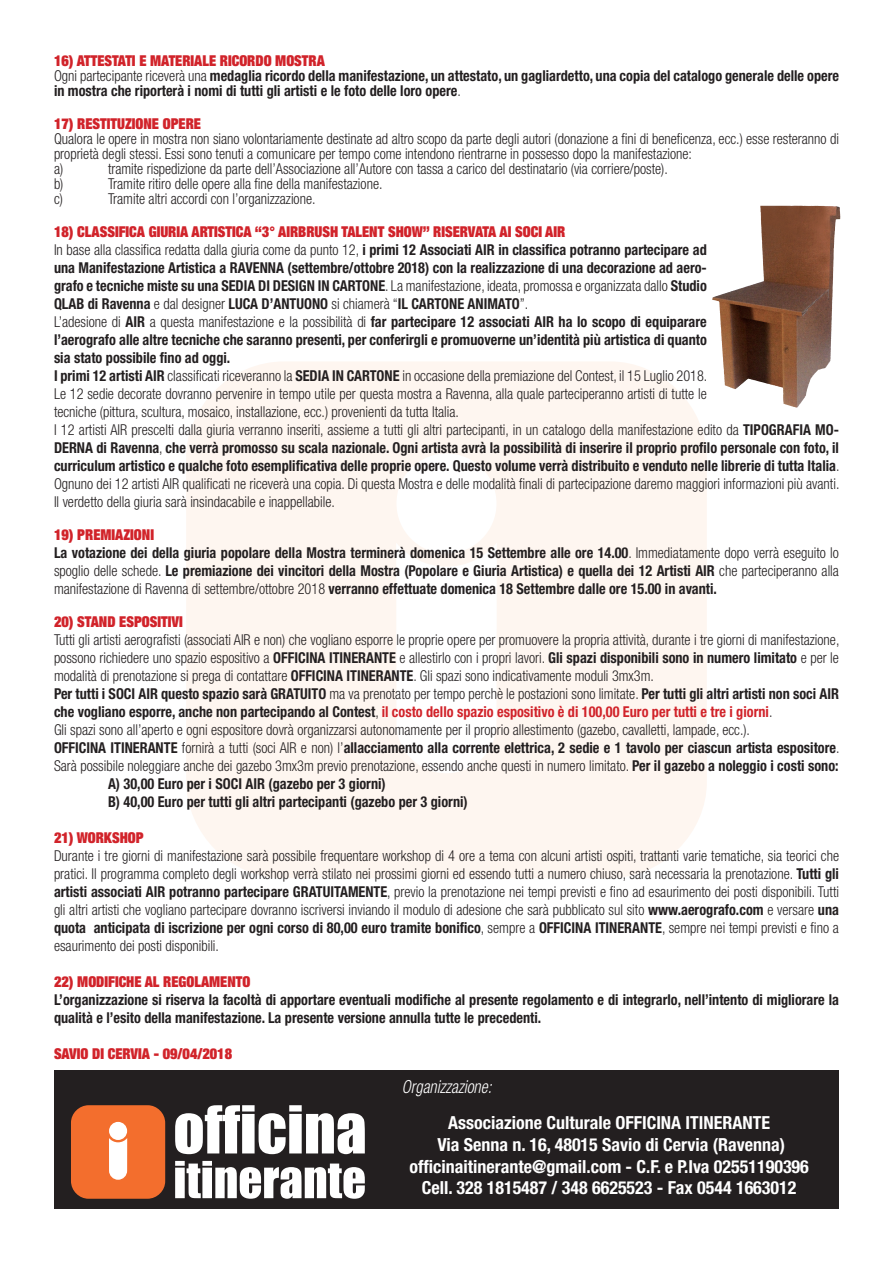
<style>
.page{position:relative;width:893px;height:1263px;background:#fff}
.page>*{position:absolute;margin:0;border:0;box-sizing:border-box;transform-origin:0 0}
.t1{font:700 condensed 18px "Helvetica Neue";color:#fff}
.t2{font:italic 300 condensed 18px "Helvetica Neue";color:#fff;scale:.9 1}
.t3{font:300 condensed 15px/18px "Helvetica Neue";color:#231f20;text-align:justify;scale:.95 1}
.t4{font:700 condensed 15px/18px "Helvetica Neue";color:#231f20;scale:.95 1}
.t5{font:900 expanded 15px "Helvetica Neue";color:#d1232a;scale:.95 1}
.s1{font-weight:300}
.s2{font-weight:700}
.s3{color:#d1232a}
</style>
<div class="page">
<div style="left:186px;top:361px;width:521px;height:517px;background:#fef6f0;border-radius:97px"></div>
<div style="left:396px;top:453px;width:100px;height:100px;background:#fff;border-radius:50%"></div>
<svg style="left:396px;top:543px;width:101px;height:230px"></svg>
<div style="left:54px;top:1070px;width:785px;height:139px;background:#231f20"></div>
<div style="left:71px;top:1105px;width:94px;height:94px;background:#f36e2d;border-radius:18px"></div>
<div style="left:109px;top:1122px;width:18px;height:18px;background:#fff;border-radius:50%"></div>
<svg style="left:109px;top:1138px;width:18px;height:42px"></svg>
<svg style="left:175px;top:1105px;width:190px;height:49px"></svg>
<svg style="left:175px;top:1161px;width:190px;height:38px"></svg>
<img style="left:748px;top:206px;width:68px;height:80px">
<p class="t5" style="left:54px;top:51px;width:287px">16) ATTESTATI E MATERIALE RICORDO MOSTRA</p>
<p class="t4" style="left:54px;top:68px;width:828px;line-height:15px"><span class="s1">Ogni partecipante riceverà una</span> medaglia ricordo della manifestazione, un attestato, un gagliardetto, una copia del catalogo generale delle opere in mostra che riporterà i nomi di tutti gli artisti e le foto delle loro opere<span class="s1">.</span></p>
<p class="t5" style="left:54px;top:114px;width:156px">17) RESTITUZIONE OPERE</p>
<p class="t3" style="left:54px;top:131px;width:828px;line-height:15px">Qualora le opere in mostra non siano volontariamente destinate ad altro scopo da parte degli autori (donazione a fini di beneficenza, ecc.) esse resteranno di proprietà degli stessi. Essi sono tenuti a comunicare per tempo come intendono rientrarne in possesso dopo la manifestazione:</p>
<p class="t3" style="left:54px;top:160px;width:11px">a)</p>
<p class="t3" style="left:108px;top:160px;width:591px">tramite rispedizione da parte dell’Associazione all’Autore con tassa a carico del destinatario (via corriere/poste).</p>
<p class="t3" style="left:54px;top:175px;width:11px">b)</p>
<p class="t3" style="left:108px;top:175px;width:290px">Tramite ritiro delle opere alla fine della manifestazione.</p>
<p class="t3" style="left:54px;top:190px;width:11px">c)</p>
<p class="t3" style="left:108px;top:190px;width:220px">Tramite altri accordi con l’organizzazione.</p>
<p class="t5" style="left:54px;top:222px;width:540px">18) CLASSIFICA GIURIA ARTISTICA “3° AIRBRUSH TALENT SHOW” RISERVATA AI SOCI AIR</p>
<p class="t4" style="left:54px;top:241px;width:689px;text-align:justify"><span class="s1">In base alla classifica redatta dalla giuria come da punto 12,</span> i primi 12 Associati AIR in classifica potranno partecipare ad una Manifestazione Artistica a RAVENNA (settembre/ottobre 2018) con la realizzazione di una decorazione ad aero&shy;grafo e tecniche miste su una SEDIA DI DESIGN IN CARTONE<span class="s1">. La manifestazione, ideata, promossa e organizzata dallo</span> Studio QLAB di Ravenna <span class="s1">e dal designer</span> LUCA D’ANTUONO <span class="s1">si chiamerà “</span>IL CARTONE ANIMATO<span class="s1">”.</span></p>
<p class="t4" style="left:54px;top:313px;width:689px;text-align:justify"><span class="s1">L’adesione di</span> AIR <span class="s1">a questa manifestazione e la possibilità di</span> far partecipare 12 associati AIR ha lo scopo di equiparare l’aerografo alle altre tecniche che saranno presenti, per conferirgli e promuoverne un’identità più artistica di quanto sia stato possibile fino ad oggi.</p>
<p class="t3" style="left:54px;top:367px;width:689px"><span class="s2">I primi 12 artisti AIR</span> classificati riceveranno la <span class="s2">SEDIA IN CARTONE</span> in occasione della premiazione del Contest, il 15 Luglio 2018.</p>
<p class="t3" style="left:54px;top:385px;width:689px">Le 12 sedie decorate dovranno pervenire in tempo utile per questa mostra a Ravenna, alla quale parteciperanno artisti di tutte le tecniche (pittura, scultura, mosaico, installazione, ecc.) provenienti da tutta Italia.</p>
<p class="t3" style="left:54px;top:421px;width:828px">I 12 artisti AIR prescelti dalla giuria verranno inseriti, assieme a tutti gli altri partecipanti, in un catalogo della manifestazione edito da <span class="s2">TIPOGRAFIA MO-DERNA di Ravenna</span>, <span class="s2">che verrà promosso su scala nazionale. Ogni artista avrà la possibilità di inserire il proprio profilo personale con foto, il curriculum artistico e qualche foto esemplificativa delle proprie opere. Questo volume verrà distribuito e venduto nelle librerie di tutta Italia</span>.<br>Ognuno dei 12 artisti AIR qualificati ne riceverà una copia. Di questa Mostra e delle modalità finali di partecipazione daremo maggiori informazioni più avanti.<br>Il verdetto della giuria sarà insindacabile e inappellabile.</p>
<p class="t5" style="left:54px;top:525px;width:107px">19) PREMIAZIONI</p>
<p class="t4" style="left:54px;top:544px;width:828px;text-align:justify">La votazione dei della giuria popolare della Mostra terminerà domenica 15 Settembre alle ore 14.00<span class="s1">. Immediatamente dopo verrà eseguito lo spoglio delle schede.</span> Le premiazione dei vincitori della Mostra (Popolare e Giuria Artistica) e quella dei 12 Artisti AIR <span class="s1">che parteciperanno alla manifestazione di Ravenna di settembre/ottobre 2018</span> verranno effettuate domenica 18 Settembre dalle ore 15.00 in avanti.</p>
<p class="t5" style="left:54px;top:612px;width:137px">20) STAND ESPOSITIVI</p>
<p class="t3" style="left:54px;top:631px;width:828px">Tutti gli artisti aerografisti (associati AIR e non) che vogliano esporre le proprie opere per promuovere la propria attività, durante i tre giorni di manifestazione, possono richiedere uno spazio espositivo a <span class="s2">OFFICINA ITINERANTE</span> e allestirlo con i propri lavori. <span class="s2">Gli spazi disponibili sono in numero limitato</span> e per le modalità di prenotazione si prega di contattare <span class="s2">OFFICINA ITINERANTE</span>. Gli spazi sono indicativamente moduli 3mx3m.</p>
<p class="t4" style="left:54px;top:685px;width:828px">Per tutti i SOCI AIR questo spazio sarà GRATUITO <span class="s1">ma va prenotato per tempo perchè le postazioni sono limitate.</span> Per tutti gli altri artisti non soci AIR che vogliano esporre, anche non partecipando al Contest<span class="s1">,</span> <span class="s3">il costo dello spazio espositivo è di 100,00 Euro per tutti e tre i giorni</span><span class="s1">.</span></p>
<p class="t3" style="left:54px;top:721px;width:734px">Gli spazi sono all’aperto e ogni espositore dovrà organizzarsi autonomamente per il proprio allestimento (gazebo, cavalletti, lampade, ecc.).</p>
<p class="t4" style="left:54px;top:739px;width:828px">OFFICINA ITINERANTE <span class="s1">fornirà a tutti (soci AIR e non) l’</span>allacciamento alla corrente elettrica, 2 sedie e 1 tavolo per ciascun artista espositore<span class="s1">.<br>Sarà possibile noleggiare anche dei gazebo 3mx3m previo prenotazione, essendo anche questi in numero limitato.</span> Per il gazebo a noleggio i costi sono:</p>
<p class="t4" style="left:108px;top:775px;width:294px">A) 30,00 Euro per i SOCI AIR (gazebo per 3 giorni)</p>
<p class="t4" style="left:108px;top:793px;width:380px">B) 40,00 Euro per tutti gli altri partecipanti (gazebo per 3 giorni)</p>
<p class="t5" style="left:54px;top:828px;width:96px">21) WORKSHOP</p>
<p class="t3" style="left:54px;top:847px;width:828px">Durante i tre giorni di manifestazione sarà possibile frequentare workshop di 4 ore a tema con alcuni artisti ospiti, trattanti varie tematiche, sia teorici che pratici. Il programma completo degli workshop verrà stilato nei prossimi giorni ed essendo tutti a numero chiuso, sarà necessaria la prenotazione. <span class="s2">Tutti gli artisti associati AIR potranno partecipare GRATUITAMENTE</span>, previo la prenotazione nei tempi previsti e fino ad esaurimento dei posti disponibili. Tutti gli altri artisti che vogliano partecipare dovranno iscriversi inviando il modulo di adesione che sarà pubblicato sul sito <span class="s2">www.aerografo.com</span> e versare <span class="s2">una quota anticipata di iscrizione per ogni corso di 80,00 euro tramite bonifico</span>, sempre a <span class="s2">OFFICINA ITINERANTE</span>, sempre nei tempi previsti e fino a esaurimento dei posti disponibili.</p>
<p class="t5" style="left:54px;top:972px;width:208px">22) MODIFICHE AL REGOLAMENTO</p>
<p class="t4" style="left:54px;top:991px;width:828px">L’organizzazione si riserva la facoltà di apportare eventuali modifiche al presente regolamento e di integrarlo, nell’intento di migliorare la qualità e l’esito della manifestazione. La presente versione annulla tutte le precedenti.</p>
<p class="t5" style="left:54px;top:1044px;width:189px">SAVIO DI CERVIA - 09/04/2018</p>
<p class="t2" style="left:402px;top:1076px;width:101px">Organizzazione:</p>
<p class="t1" style="left:448px;top:1112px;width:324px">Associazione Culturale OFFICINA ITINERANTE</p>
<p class="t1" style="left:438px;top:1134px;width:349px">Via Senna n. 16, 48015 Savio di Cervia (Ravenna)</p>
<p class="t1" style="left:409px;top:1155px;width:401px">officinaitinerante@gmail.com - C.F. e P.Iva 02551190396</p>
<p class="t1" style="left:422px;top:1177px;width:376px">Cell. 328 1815487 / 348 6625523 - Fax 0544 1663012</p>
</div>
